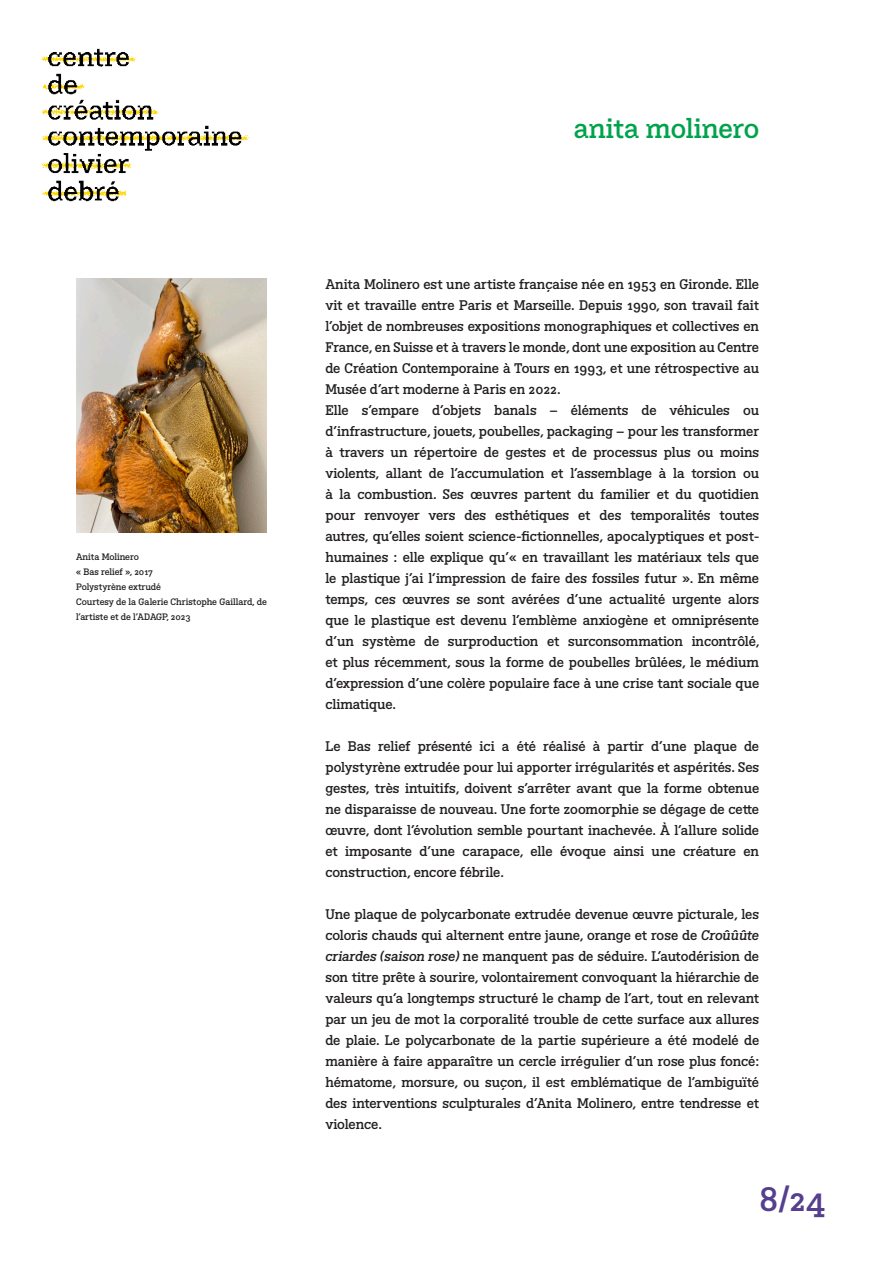
<style>
.page{position:relative;width:893px;height:1263px;background:#fff}
.page>*{position:absolute;margin:0;border:0;box-sizing:border-box;transform-origin:0 0}
.t1{font:33.3px "BVHCCCOD";color:#553f8e}
.t2{font:27px "BVHCCCOD Titrage";letter-spacing:-.01em;color:#00a34c}
.t3{font:13.5px/21px "BVHCCCOD";letter-spacing:-.005em;color:#231f20;text-align:justify}
.t4{font:9px/15px "BVHCCCOD";color:#231f20}
.s1{font-style:italic}
</style>
<div class="page">
<img style="left:41px;top:48px;width:209px;height:154px">
<img style="left:76px;top:279px;width:191px;height:254px">
<p class="t4" style="left:76px;top:550px;width:64px">Anita Molinero</p>
<p class="t4" style="left:76px;top:565px;width:78px">« Bas relief », 2017</p>
<p class="t4" style="left:76px;top:580px;width:86px">Polystyrène extrudé</p>
<p class="t4" style="left:76px;top:595px;width:192px">Courtesy de la Galerie Christophe Gaillard, de l’artiste et de l’ADAGP, 2023</p>
<p class="t2" style="left:574px;top:111px;width:187px">anita molinero</p>
<p class="t3" style="left:325px;top:275px;width:435px">Anita Molinero est une artiste française née en 1953 en Gironde. Elle vit et travaille entre Paris et Marseille. Depuis 1990, son travail fait l’objet de nombreuses expositions monographiques et collectives en France, en Suisse et à travers le monde, dont une exposition au Centre de Création Contemporaine à Tours en 1993, et une rétrospective au Musée d’art moderne à Paris en 2022.</p>
<p class="t3" style="left:325px;top:401px;width:436px">Elle s’empare d’objets banals – éléments de véhicules ou d’infrastructure, jouets, poubelles, packaging – pour les transformer à travers un répertoire de gestes et de processus plus ou moins violents, allant de l’accumulation et l’assemblage à la torsion ou à la combustion. Ses œuvres partent du familier et du quotidien pour renvoyer vers des esthétiques et des temporalités toutes autres, qu’elles soient science-fictionnelles, apocalyptiques et post&shy;humaines : elle explique qu’« en travaillant les matériaux tels que le plastique j’ai l’impression de faire des fossiles futur ». En même temps, ces œuvres se sont avérées d’une actualité urgente alors que le plastique est devenu l’emblème anxiogène et omniprésente d’un système de surproduction et surconsommation incontrôlé, et plus récemment, sous la forme de poubelles brûlées, le médium d’expression d’une colère populaire face à une crise tant sociale que climatique.</p>
<p class="t3" style="left:325px;top:737px;width:435px">Le Bas relief présenté ici a été réalisé à partir d’une plaque de polystyrène extrudée pour lui apporter irrégularités et aspérités. Ses gestes, très intuitifs, doivent s’arrêter avant que la forme obtenue ne disparaisse de nouveau. Une forte zoomorphie se dégage de cette œuvre, dont l’évolution semble pourtant inachevée. À l’allure solide et imposante d’une carapace, elle évoque ainsi une créature en construction, encore fébrile.</p>
<p class="t3" style="left:325px;top:905px;width:435px">Une plaque de polycarbonate extrudée devenue œuvre picturale, les coloris chauds qui alternent entre jaune, orange et rose de <span class="s1">Croûûûte criardes (saison rose)</span> ne manquent pas de séduire. L’autodérision de son titre prête à sourire, volontairement convoquant la hiérarchie de valeurs qu’a longtemps structuré le champ de l’art, tout en relevant par un jeu de mot la corporalité trouble de cette surface aux allures de plaie. Le polycarbonate de la partie supérieure a été modelé de manière à faire apparaître un cercle irrégulier d’un rose plus foncé: hématome, morsure, ou suçon, il est emblématique de l’ambiguïté des interventions sculpturales d’Anita Molinero, entre tendresse et violence.</p>
<h1 class="t1" style="left:759px;top:1177px;width:68px">8/24</h1>
</div>
